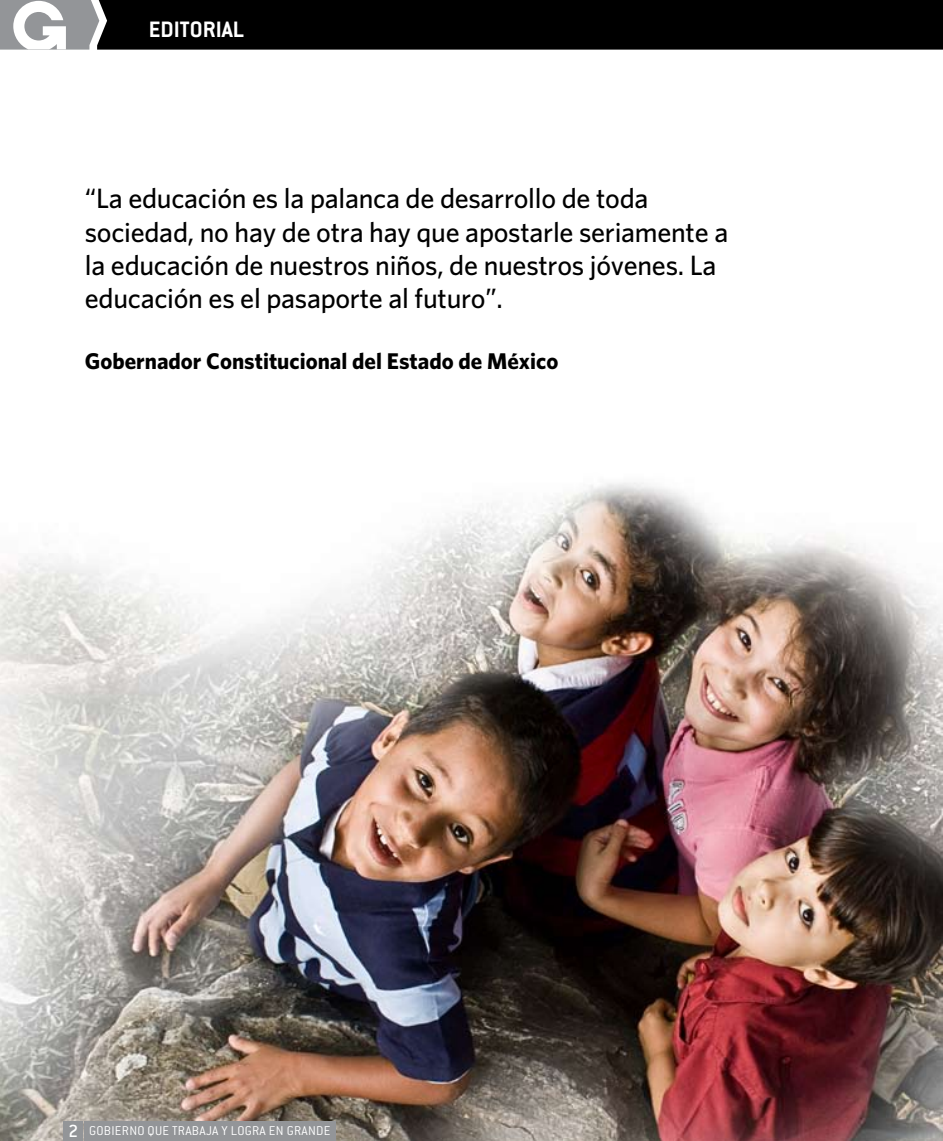
<style>
.page{position:relative;width:943px;height:1141px;background:#fff}
.page>*{position:absolute;margin:0;border:0;box-sizing:border-box;transform-origin:0 0}
.t1{font:500 28px/33.2px "Whitney HTF";letter-spacing:-.01em;color:#000}
.t2{font:700 24.5px "Conduit ITC";color:#fff}
.t3{font:700 22.75px "Whitney HTF";color:#000}
.t4{font:300 14px "Conduit ITC";letter-spacing:.02em;color:#fff}
.s1{font-weight:500;font-size:19.25px}
</style>
<div class="page">
<img style="left:0;top:482px;width:943px;height:659px">
<div style="left:85px;top:1121px;width:251px;height:20px;background:#939598"></div>
<div style="left:64px;top:1121px;width:19px;height:20px;background:#939598"></div>
<svg style="left:0;top:0;width:943px;height:50px;background:#151616"></svg>
<p class="t2" style="left:149px;top:15px;width:96px">EDITORIAL</p>
<p class="t1" style="left:85px;top:181px;width:645px">“La educación es la palanca de desarrollo de toda sociedad, no hay de otra hay que apostarle seriamente a la educación de nuestros niños, de nuestros jóvenes. La educación es el pasaporte al futuro”.</p>
<p class="t3" style="left:85px;top:347px;width:475px">Gobernador Constitucional del Estado de México</p>
<p class="t4" style="left:68px;top:1123px;width:264px"><span class="s1">2</span> GOBIERNO QUE TRABAJA Y LOGRA EN GRANDE</p>
</div>
